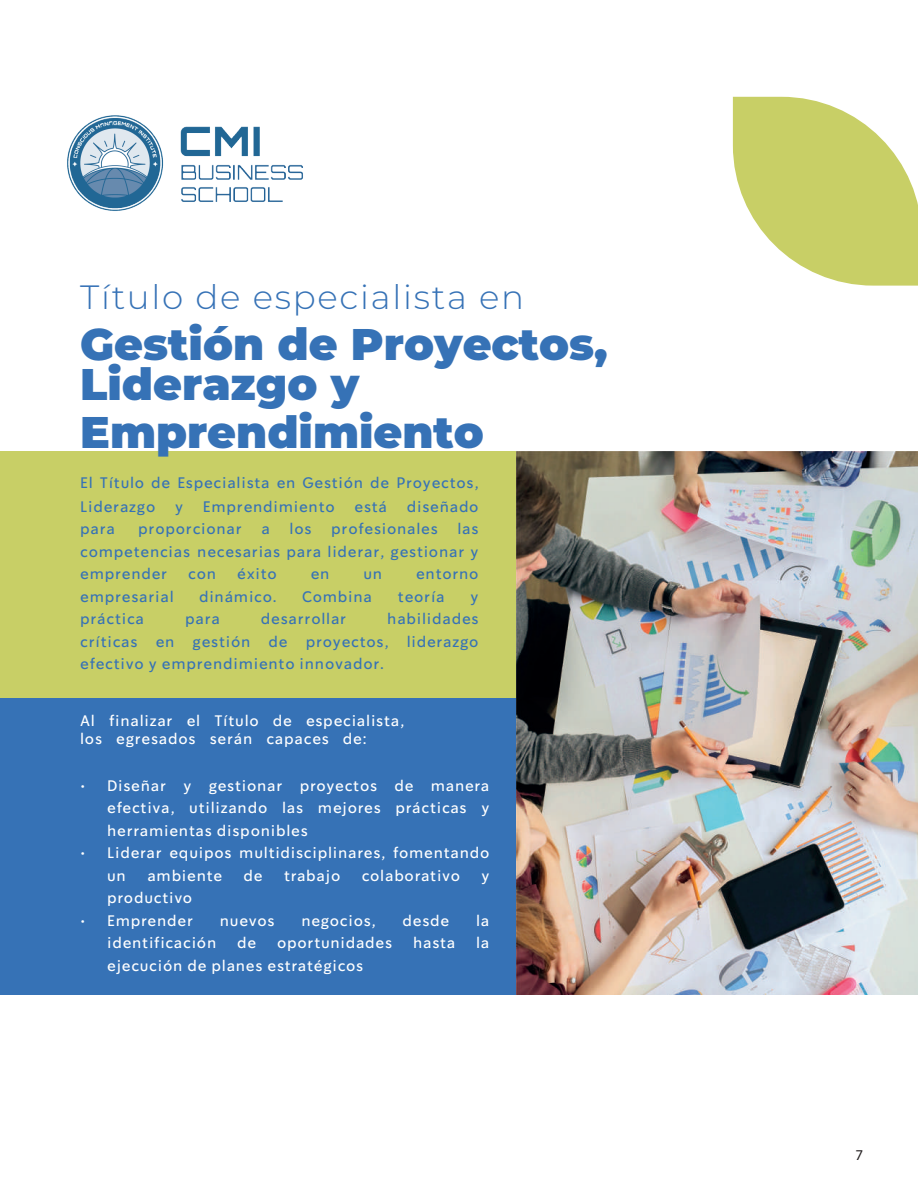
<style>
.page{position:relative;width:918px;height:1188px;background:#fff}
.page>*{position:absolute;margin:0;border:0;box-sizing:border-box;transform-origin:0 0}
.t1{font:900 44.25px/40.3px "Montserrat";color:#3672b6}
.t2{font:300 33.75px "Montserrat";letter-spacing:.05em;color:#3672b6}
.t3{font:15px/22.5px "So Do Sans";letter-spacing:.05em;color:#fff}
.t4{font:15px/22.5px "So Do Sans";letter-spacing:.05em;color:#3672b6;text-align:justify}
.t5{font:15px "Myriad Pro";color:#231f20}
</style>
<div class="page">
<div style="left:0;top:452px;width:917px;height:282px;background:#c8cf66"></div>
<div style="left:0;top:698px;width:583px;height:364px;background:#3672b6"></div>
<svg style="left:733px;top:97px;width:185px;height:189px"></svg>
<img style="left:516px;top:452px;width:402px;height:543px">
<div style="left:0;top:995px;width:918px;height:193px;background:#fff"></div>
<img style="left:67px;top:115px;width:236px;height:96px">
<h2 class="t2" style="left:80px;top:274px;width:445px">Título de especialista en</h2>
<h1 class="t1" style="left:80px;top:321px;width:529px">Gestión de Proyectos,<br>Liderazgo y</h1>
<h1 class="t1" style="left:80px;top:409px;width:405px">Emprendimiento</h1>
<p class="t4" style="left:80px;top:471px;width:400px;line-height:23.5px">El Título de Especialista en Gestión de Proyectos,<br>Liderazgo</p>
<p class="t4" style="left:175px;top:495px;width:10px">y</p>
<p class="t4" style="left:203px;top:495px;width:133px">Emprendimiento</p>
<p class="t4" style="left:355px;top:495px;width:34px">está</p>
<p class="t4" style="left:407px;top:495px;width:73px">diseñado</p>
<p class="t4" style="left:80px;top:518px;width:36px">para</p>
<p class="t4" style="left:138px;top:518px;width:105px">proporcionar</p>
<p class="t4" style="left:261px;top:518px;width:10px">a</p>
<p class="t4" style="left:290px;top:518px;width:23px">los</p>
<p class="t4" style="left:331px;top:518px;width:108px">profesionales</p>
<p class="t4" style="left:80px;top:518px;width:400px;text-indent:377px">las competencias necesarias para liderar, gestionar y emprender</p>
<p class="t4" style="left:188px;top:563px;width:29px">con</p>
<p class="t4" style="left:237px;top:563px;width:41px">éxito</p>
<p class="t4" style="left:311px;top:563px;width:20px">en</p>
<p class="t4" style="left:363px;top:563px;width:20px">un</p>
<p class="t4" style="left:416px;top:563px;width:64px">entorno</p>
<p class="t4" style="left:80px;top:585px;width:95px">empresarial</p>
<p class="t4" style="left:199px;top:585px;width:79px">dinámico.</p>
<p class="t4" style="left:302px;top:585px;width:72px">Combina</p>
<p class="t4" style="left:398px;top:585px;width:48px">teoría</p>
<p class="t4" style="left:471px;top:585px;width:10px">y</p>
<p class="t4" style="left:80px;top:608px;width:65px">práctica</p>
<p class="t4" style="left:185px;top:608px;width:36px">para</p>
<p class="t4" style="left:261px;top:608px;width:87px">desarrollar</p>
<p class="t4" style="left:80px;top:608px;width:400px;text-indent:307px">habilidades críticas en gestión de proyectos, liderazgo efectivo y emprendimiento innovador.</p>
<p class="t3" style="left:80px;top:712px;width:326px;line-height:18px">Al finalizar el Título de especialista, los egresados serán capaces de:</p>
<p class="t3" style="left:107px;top:774px;width:384px;text-align:justify;text-indent:-27px">• Diseñar y gestionar proyectos de manera efectiva, utilizando las mejores prácticas y herramientas disponibles</p>
<p class="t3" style="left:107px;top:842px;width:384px;text-indent:-27px">• Liderar equipos multidisciplinares, fomentando un</p>
<p class="t3" style="left:147px;top:864px;width:76px">ambiente</p>
<p class="t3" style="left:244px;top:864px;width:21px">de</p>
<p class="t3" style="left:284px;top:864px;width:58px">trabajo</p>
<p class="t3" style="left:362px;top:864px;width:100px">colaborativo</p>
<p class="t3" style="left:481px;top:864px;width:10px">y</p>
<p class="t3" style="left:107px;top:887px;width:87px">productivo</p>
<p class="t3" style="left:80px;top:909px;width:114px">• Emprender</p>
<p class="t3" style="left:220px;top:909px;width:56px">nuevos</p>
<p class="t3" style="left:301px;top:909px;width:76px">negocios,</p>
<p class="t3" style="left:403px;top:909px;width:48px">desde</p>
<p class="t3" style="left:476px;top:909px;width:15px">la</p>
<p class="t3" style="left:107px;top:932px;width:111px">identificación</p>
<p class="t3" style="left:237px;top:932px;width:21px">de</p>
<p class="t3" style="left:277px;top:932px;width:117px">oportunidades</p>
<p class="t3" style="left:413px;top:932px;width:44px">hasta</p>
<p class="t3" style="left:476px;top:932px;width:15px">la</p>
<p class="t3" style="left:107px;top:954px;width:258px">ejecución de planes estratégicos</p>
<p class="t5" style="left:856px;top:1146px;width:9px">7</p>
</div>
